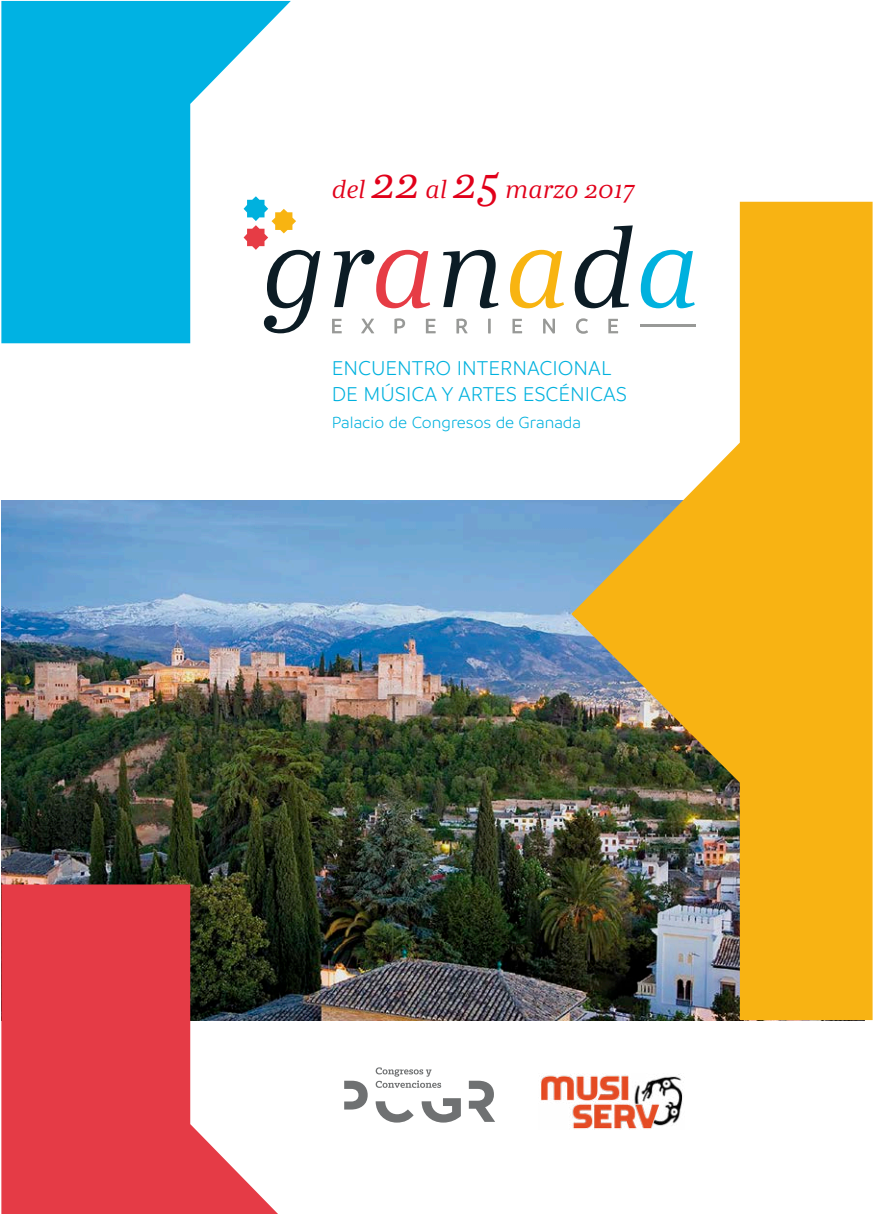
<style>
.page{position:relative;width:874px;height:1214px;background:#fff}
.page>*{position:absolute;margin:0;border:0;box-sizing:border-box;transform-origin:0 0}
.t1{font:italic 24.4px "Abelard";color:#e1001a}
.t2{font:300 21.6px/25.8px "Branding";color:#00b1de}
.t3{font:300 17.2px "Branding";color:#00b1de}
.s1{font-size:43px}
</style>
<div class="page">
<img style="left:2px;top:500px;width:569px;height:519px">
<svg style="left:1px;top:884px;width:277px;height:329px;background:#ce555a"></svg>
<svg style="left:1px;top:1px;width:290px;height:342px;fill:#00b2e3"></svg>
<img style="left:571px;top:202px;width:301px;height:817px">
<svg style="left:243px;top:196px;width:77px;height:137px"></svg>
<svg style="left:333px;top:250px;width:97px;height:58px"></svg>
<svg style="left:443px;top:250px;width:55px;height:58px"></svg>
<svg style="left:510px;top:250px;width:53px;height:58px"></svg>
<svg style="left:574px;top:225px;width:58px;height:83px"></svg>
<svg style="left:640px;top:250px;width:54px;height:58px"></svg>
<hr style="left:640px;top:325px;width:55px;height:2px;background:#989997">
<svg style="left:332px;top:319px;width:9px;height:14px"></svg>
<svg style="left:361px;top:318px;width:13px;height:15px"></svg>
<svg style="left:394px;top:318px;width:11px;height:15px"></svg>
<svg style="left:425px;top:319px;width:10px;height:14px"></svg>
<svg style="left:456px;top:318px;width:11px;height:15px"></svg>
<svg style="left:488px;top:318px;width:2px;height:15px"></svg>
<svg style="left:512px;top:319px;width:10px;height:14px"></svg>
<svg style="left:543px;top:318px;width:11px;height:15px"></svg>
<svg style="left:575px;top:318px;width:12px;height:16px"></svg>
<svg style="left:608px;top:319px;width:10px;height:14px"></svg>
<svg style="left:375px;top:1101px;width:38px;height:21px"></svg>
<svg style="left:421px;top:1098px;width:39px;height:24px"></svg>
<svg style="left:344px;top:1080px;width:23px;height:29px"></svg>
<svg style="left:468px;top:1080px;width:27px;height:41px"></svg>
<svg style="left:375px;top:1067px;width:66px;height:20px"></svg>
<img style="left:540px;top:1074px;width:143px;height:55px">
<p class="t1" style="left:331px;top:173px;width:304px">del <span class="s1">22</span> al <span class="s1">25</span> marzo 2017</p>
<p class="t2" style="left:331px;top:355px;width:297px">ENCUENTRO INTERNACIONAL<br>DE MÚSICA Y ARTES ESCÉNICAS</p>
<p class="t3" style="left:331px;top:414px;width:251px">Palacio de Congresos de Granada</p>
</div>
